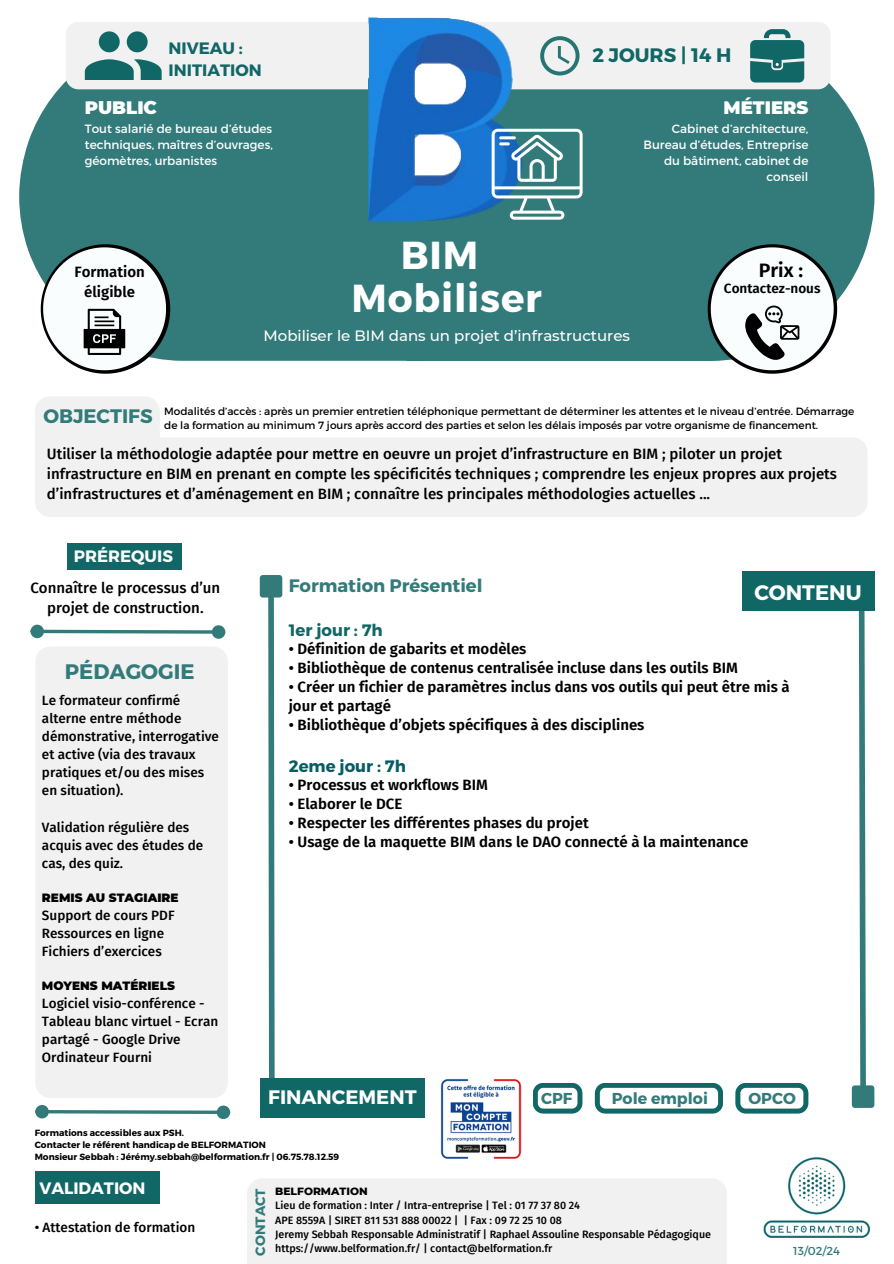
<style>
.page{position:relative;width:894px;height:1264px;background:#fff}
.page>*{position:absolute;margin:0;border:0;box-sizing:border-box;transform-origin:0 0}
.t1{font:700 39px "Montserrat";letter-spacing:.02em;color:#fff}
.t2{font:700 21px "Montserrat";color:#337b7a}
.t3{font:700 21px "Montserrat";color:#fff}
.t4{font:700 19.5px "Montserrat";color:#fff}
.t5{font:700 19.5px "Montserrat";color:#166}
.t6{font:700 19.5px "Montserrat";color:#337b7a}
.t7{font:600 19.5px "Fira Sans";color:#000}
.t8{font:700 18px "Montserrat";color:#337b7a}
.t9{font:900 18px "Montserrat";color:#fff}
.t10{font:700 16.5px/22.5px "Montserrat";color:#166}
.t11{font:700 16.5px "Montserrat";color:#055d64}
.t12{font:700 16.5px "Montserrat";color:#fff}
.t13{font:700 16.5px "Montserrat";color:#fafdfd}
.t14{font:700 15.9px "Montserrat";color:#337b7a}
.t15{font:600 15px/20.2px "Fira Sans";color:#000;text-align:center}
.t16{font:500 15px/20.2px "Fira Sans";color:#000}
.t17{font:500 15px "Montserrat";color:#fff}
.t18{font:500 13.5px/18px "Fira Sans";color:#000}
.t19{font:600 13.5px "Fira Sans";color:#000}
.t20{font:700 13.5px "Montserrat";color:#337b7a}
.t21{font:12px/16px "Montserrat";color:#fff;text-align:justify}
.t22{font:900 12px "Montserrat";color:#000}
.t23{font:11.55px "Montserrat";color:#337b7a}
.t24{font:500 10.65px/14.2px "Fira Sans";color:#000}
.t25{font:800 10.65px "Montserrat";color:#000}
.t26{font:10.5px/14px "Montserrat";color:#000}
.t27{font:700 9px/12px "Montserrat";color:#000}
</style>
<div class="page">
<svg style="left:265px;top:597px;width:12px;height:480px"></svg>
<div style="left:262px;top:578px;width:17px;height:16px;background:#337b7a"></div>
<div style="left:260px;top:575px;width:22px;height:22px;border:6px solid #337b7a"></div>
<svg style="left:43px;top:628px;width:170px;height:7px"></svg>
<div style="left:32px;top:626px;width:10px;height:10px;background:#337b7a;border-radius:50%"></div>
<div style="left:30px;top:624px;width:14px;height:14px;border:3px solid #337b7a;border-radius:50%"></div>
<div style="left:213px;top:627px;width:10px;height:10px;background:#337b7a;border-radius:50%"></div>
<div style="left:212px;top:625px;width:13px;height:13px;border:3px solid #337b7a;border-radius:50%"></div>
<svg style="left:48px;top:1110px;width:168px;height:5px"></svg>
<div style="left:37px;top:1106px;width:10px;height:10px;background:#337b7a;border-radius:50%"></div>
<div style="left:35px;top:1104px;width:14px;height:14px;border:3px solid #337b7a;border-radius:50%"></div>
<div style="left:218px;top:1107px;width:10px;height:10px;background:#337b7a;border-radius:50%"></div>
<div style="left:216px;top:1105px;width:14px;height:14px;border:3px solid #337b7a;border-radius:50%"></div>
<svg style="left:858px;top:611px;width:8px;height:474px"></svg>
<div style="left:854px;top:1088px;width:17px;height:17px;background:#337b7a"></div>
<div style="left:851px;top:1085px;width:23px;height:22px;border:6px solid #337b7a"></div>
<div style="left:19px;top:80px;width:387px;height:281px;background:#337b7a"></div>
<div style="left:406px;top:80px;width:468px;height:281px;background:#337b7a"></div>
<div style="left:66px;top:22px;width:764px;height:67px;background:#f1f1f1;border-radius:13px"></div>
<svg style="left:41px;top:244px;width:129px;height:130px"></svg>
<svg style="left:85px;top:31px;width:76px;height:49px"></svg>
<svg style="left:750px;top:29px;width:53px;height:53px"></svg>
<div style="left:742px;top:571px;width:132px;height:40px;background:#166"></div>
<div style="left:260px;top:1077px;width:164px;height:40px;background:#166"></div>
<div style="left:35px;top:646px;width:193px;height:451px;background:#f1f1f1;border-radius:15px"></div>
<div style="left:35px;top:396px;width:125px;height:121px;background:#f1f1f1;border-radius:15px"></div>
<div style="left:116px;top:437px;width:751px;height:80px;background:#f1f1f1;border-radius:15px"></div>
<div style="left:67px;top:543px;width:114px;height:27px;background:#166"></div>
<div style="left:35px;top:1171px;width:124px;height:32px;background:#166"></div>
<svg style="left:594px;top:1083px;width:128px;height:30px"></svg>
<svg style="left:533px;top:1083px;width:49px;height:30px"></svg>
<img style="left:440px;top:1079px;width:82px;height:80px">
<img style="left:763px;top:1157px;width:107px;height:81px">
<svg style="left:707px;top:244px;width:129px;height:130px"></svg>
<div style="left:247px;top:1179px;width:479px;height:84px;background:#f1f1f1"></div>
<img style="left:368px;top:18px;width:157px;height:207px">
<svg style="left:735px;top:1083px;width:73px;height:30px"></svg>
<svg style="left:377px;top:29px;width:205px;height:191px"></svg>
<p class="t10" style="left:168px;top:36px;width:95px">NIVEAU :<br>INITIATION</p>
<h3 class="t5" style="left:592px;top:43px;width:140px">2 JOURS | 14 H</h3>
<p class="t9" style="left:85px;top:96px;width:74px">PUBLIC</p>
<p class="t21" style="left:85px;top:120px;width:189px">Tout salarié de bureau d’études techniques, maîtres d’ouvrages, géomètres, urbanistes</p>
<p class="t9" style="left:723px;top:96px;width:86px">MÉTIERS</p>
<p class="t21" style="left:643px;top:120px;width:166px;text-align:right">Cabinet d’architecture,<br>Bureau d’études, Entreprise du bâtiment, cabinet de conseil</p>
<p class="t15" style="left:74px;top:262px;width:72px">Formation éligible</p>
<h1 class="t1" style="left:400px;top:230px;width:79px">BIM</h1>
<h1 class="t1" style="left:351px;top:272px;width:192px">Mobiliser</h1>
<h3 class="t7" style="left:758px;top:258px;width:46px">Prix :</h3>
<p class="t19" style="left:723px;top:281px;width:98px">Contactez-nous</p>
<p class="t17" style="left:263px;top:327px;width:368px">Mobiliser le BIM dans un projet d’infrastructures</p>
<h3 class="t6" style="left:43px;top:404px;width:111px">OBJECTIFS</h3>
<p class="t26" style="left:164px;top:403px;width:691px">Modalités d’accès : après un premier entretien téléphonique permettant de déterminer les attentes et le niveau d’entrée. Démarrage de la formation au minimum 7 jours après accord des parties et selon les délais imposés par votre organisme de financement.</p>
<p class="t16" style="left:47px;top:443px;width:791px">Utiliser la méthodologie adaptée pour mettre en oeuvre un projet d’infrastructure en BIM ; piloter un projet infrastructure en BIM en prenant en compte les spécificités techniques ; comprendre les enjeux propres aux projets d’infrastructures et d’aménagement en BIM ; connaître les principales méthodologies actuelles ...</p>
<p class="t13" style="left:74px;top:545px;width:101px">PRÉREQUIS</p>
<p class="t16" style="left:30px;top:578px;width:191px;text-align:center">Connaître le processus d’un projet de construction.</p>
<h2 class="t2" style="left:65px;top:658px;width:131px">PÉDAGOGIE</h2>
<p class="t18" style="left:42px;top:692px;width:178px">Le formateur confirmé alterne entre méthode démonstrative, interrogative et active (via des travaux pratiques et/ou des mises en situation).</p>
<p class="t18" style="left:42px;top:818px;width:163px">Validation régulière des acquis avec des études de cas, des quiz.</p>
<p class="t22" style="left:42px;top:889px;width:138px">REMIS AU STAGIAIRE</p>
<p class="t18" style="left:42px;top:906px;width:134px">Support de cours PDF<br>Ressources en ligne<br>Fichiers d’exercices</p>
<p class="t22" style="left:42px;top:977px;width:134px">MOYENS MATÉRIELS</p>
<p class="t18" style="left:42px;top:994px;width:178px">Logiciel visio-conférence -<br>Tableau blanc virtuel - Ecran partagé - Google Drive<br>Ordinateur Fourni</p>
<p class="t8" style="left:289px;top:574px;width:195px">Formation Présentiel</p>
<h2 class="t3" style="left:754px;top:578px;width:109px">CONTENU</h2>
<p class="t10" style="left:289px;top:618px;width:95px">1er jour : 7h</p>
<p class="t15" style="left:289px;top:638px;width:239px">• Définition de gabarits et modèles</p>
<p class="t15" style="left:289px;top:657px;width:450px">• Bibliothèque de contenus centralisée incluse dans les outils BIM</p>
<p class="t15" style="left:289px;top:677px;width:502px;line-height:19.2px;text-align:left">• Créer un fichier de paramètres inclus dans vos outils qui peut être mis à jour et partagé</p>
<p class="t15" style="left:289px;top:715px;width:357px">• Bibliothèque d’objets spécifiques à des disciplines</p>
<p class="t11" style="left:289px;top:755px;width:118px">2eme jour : 7h</p>
<p class="t15" style="left:289px;top:774px;width:201px">• Processus et workflows BIM</p>
<p class="t15" style="left:289px;top:794px;width:115px">• Elaborer le DCE</p>
<p class="t15" style="left:289px;top:813px;width:301px">• Respecter les différentes phases du projet</p>
<p class="t15" style="left:289px;top:832px;width:461px">• Usage de la maquette BIM dans le DAO connecté à la maintenance</p>
<h3 class="t4" style="left:268px;top:1084px;width:150px">FINANCEMENT</h3>
<p class="t14" style="left:541px;top:1088px;width:33px">CPF</p>
<p class="t14" style="left:611px;top:1088px;width:97px">Pole emploi</p>
<p class="t14" style="left:748px;top:1088px;width:49px">OPCO</p>
<p class="t27" style="left:35px;top:1126px;width:306px">Formations accessibles aux PSH.<br>Contacter le référent handicap de BELFORMATION<br>Monsieur Sebbah : Jérémy.sebbah@belformation.fr | 06.75.78.12.59</p>
<p class="t12" style="left:39px;top:1177px;width:108px">VALIDATION</p>
<p class="t18" style="left:35px;top:1218px;width:162px">• Attestation de formation</p>
<p class="t20" style="left:251px;top:1255px;width:69px;rotate:-90deg">CONTACT</p>
<p class="t25" style="left:275px;top:1184px;width:94px">BELFORMATION</p>
<p class="t24" style="left:275px;top:1198px;width:437px">Lieu de formation : Inter / Intra-entreprise | Tel : 01 77 37 80 24<br>APE 8559A | SIRET 811 531 888 00022 | | Fax : 09 72 25 10 08<br>Jeremy Sebbah Responsable Administratif | Raphael Assouline Responsable Pédagogique https://www.belformation.fr/ | contact@belformation.fr</p>
<p class="t23" style="left:793px;top:1243px;width:48px">13/02/24</p>
</div>
